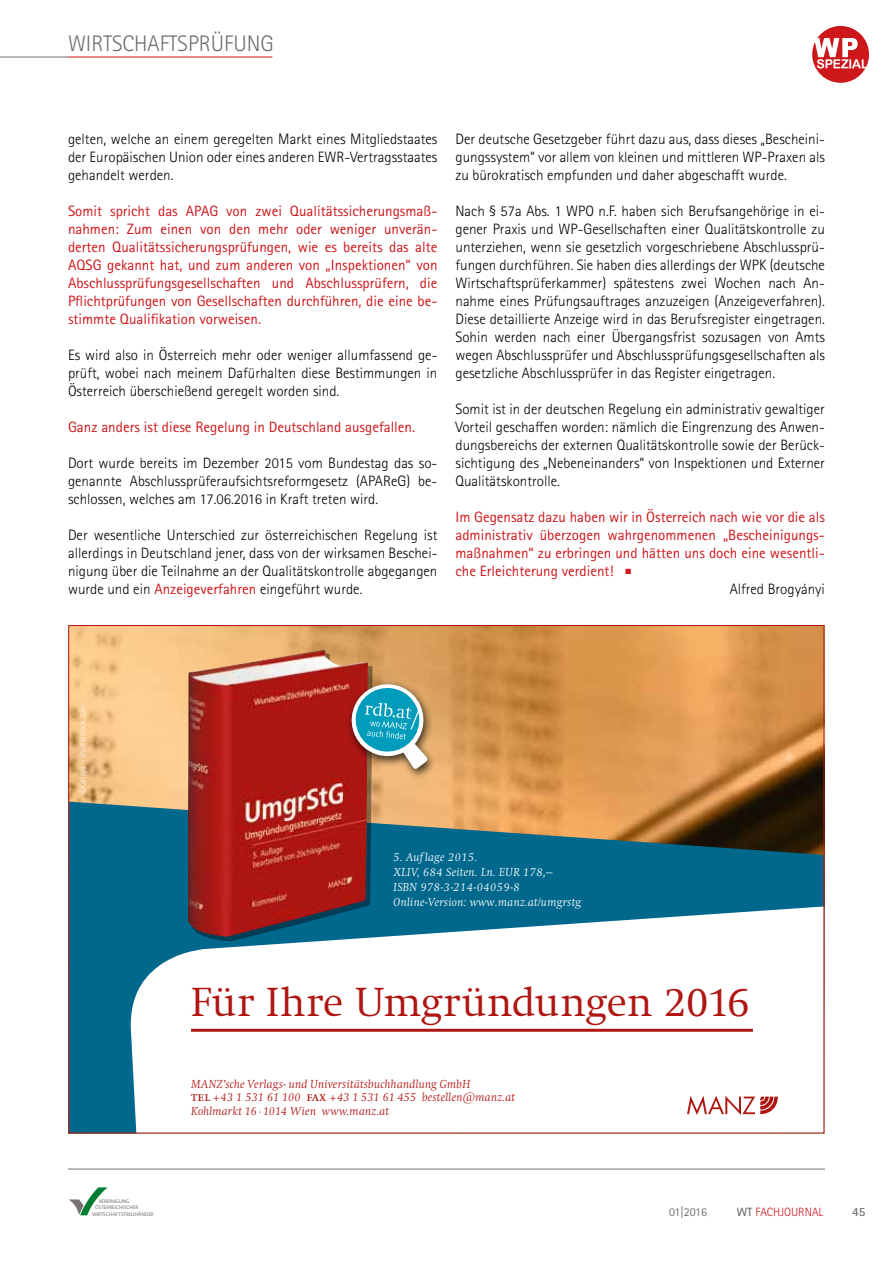
<style>
.page{position:relative;width:893px;height:1263px;background:#fff}
.page>*{position:absolute;margin:0;border:0;box-sizing:border-box;transform-origin:0 0}
.t1{font:300 41.55px "Swift LT Pro";letter-spacing:.005em;color:#af1612}
.t2{font:300 22.5px "Rotis Sans Serif Std";color:#706f6f}
.t3{font:300 15px/18px "Rotis Sans Serif Std";color:#000;text-align:justify}
.t4{font:15px/18px "Rotis Sans Serif Std";color:#cd171a;text-align:justify}
.t5{font:700 12.45px "Rotis Sans Serif Std";color:#706f6f}
.t6{font:300 12px "Rotis Sans Serif Std";color:#cd171a}
.t7{font:12px "Rotis Sans Serif Std";letter-spacing:-.02em;color:#706f6f}
.t8{font:italic 300 11.85px/13.4px "Swift LT Pro";letter-spacing:.01em;color:#af1612}
.t9{font:italic 300 11.85px/14.9px "Swift LT Pro";letter-spacing:.02em;color:#fff}
.t10{font:300 condensed 8.85px "Frutiger Next LTCE";color:#fff}
.t11{font:5.25px/6.3px "AT Rotis Sans Serif";color:#767376}
.t12{font:5.25px "AT Rotis Sans Serif";color:#706f6f}
.s1{font-weight:400;color:#cd171a}
.s2{font-family:"Swift SC";font-weight:400;font-style:normal;font-size:13.35px}
.s3{font-weight:700;color:#706f6f}
</style>
<div class="page">
<hr style="left:68px;top:1169px;width:757px;height:1px;background:#706f6f">
<svg style="left:812px;top:26px;width:57px;height:57px"></svg>
<svg style="left:68px;top:1187px;width:40px;height:29px"></svg>
<hr style="left:0;top:57px;width:68px;height:1px;background:#706f6f">
<hr style="left:68px;top:57px;width:204px;height:1px;background:#cd171a">
<img style="left:70px;top:627px;width:752px;height:174px">
<svg style="left:70px;top:801px;width:752px;height:330px;fill:#00678d"></svg>
<svg style="left:126px;top:906px;width:696px;height:225px"></svg>
<svg style="left:687px;top:1095px;width:91px;height:20px"></svg>
<hr style="left:191px;top:1029px;width:562px;height:3px;background:#af1612">
<div style="left:192px;top:654px;width:180px;height:287px;background:#000;opacity:.4"></div>
<img style="left:188px;top:649px;width:180px;height:288px">
<div style="left:346px;top:680px;width:91px;height:100px;background:#000;opacity:.75"></div>
<svg style="left:348px;top:681px;width:81px;height:88px"></svg>
<h2 class="t2" style="left:68px;top:30px;width:207px">WIRTSCHAFTSPRÜFUNG</h2>
<p class="t3" style="left:68px;top:130px;width:371px">gelten, welche an einem geregelten Markt eines M itgliedstaates der Europäischen U nion oder eines anderen EWR-Vertragsstaates gehandelt werden.</p>
<p class="t4" style="left:68px;top:202px;width:371px">Somit spricht das APAG von zwei Qualitätssicherungsmaß&shy;nahmen: Zum einen von den mehr oder weniger unverän&shy;derten Qualitätssicherungsprüfungen, wie es bereits das alte AQSG gekannt hat, und zum anderen von „I nspektionen“ von Abschlussprüfungsgesellschaften und Abschlussprüfern, die Pflichtprüfungen von Gesellschaften durchführen, die eine be&shy;stimmte Qualifikation vorweisen.</p>
<p class="t3" style="left:68px;top:346px;width:371px">Es wird also in Österreich mehr oder weniger allumfassend ge&shy;prüft, wobei nach meinem Dafürhalten diese Bestimmungen in Österreich überschießend geregelt worden sind.</p>
<p class="t4" style="left:68px;top:418px;width:349px">Ganz anders ist diese Regelung in Deutschland ausgefallen.</p>
<p class="t3" style="left:68px;top:454px;width:371px">Dort wurde bereits im Dezember 2015 vom Bundestag das so&shy;genannte Abschlussprüferaufsichtsreformgesetz (APAReG) be&shy;schlossen, welches am 17.06.2016 in Kraft treten wird.</p>
<p class="t3" style="left:68px;top:526px;width:371px">Der wesentliche U nterschied zur österreichischen Regelung ist allerdings in Deutschland jener, dass von der wirksamen Beschei&shy;nigung über die Teilnahme an der Qualitätskontrolle abgegangen wurde und ein <span class="s1">Anzeigeverfahren</span> eingeführt wurde.</p>
<p class="t3" style="left:455px;top:130px;width:371px">Der deutsche Gesetzgeber führt dazu aus, dass dieses „Bescheini&shy;gungssystem“ vor allem von kleinen und mittleren WP-Praxen als zu bürokratisch empfunden und daher abgeschafft wurde.</p>
<p class="t3" style="left:455px;top:202px;width:371px">Nach § 57a Abs. 1 WPO n.F. haben sich Berufsangehörige in ei&shy;gener Praxis und WP-Gesellschaften einer Qualitätskontrolle zu unterziehen, wenn sie gesetzlich vorgeschriebene Abschlussprü&shy;fungen durchführen. Sie haben dies allerdings der WPK (deutsche Wirtschaftsprüferkammer) spätestens zwei Wochen nach An&shy;nahme eines Prüfungsauftrages anzuzeigen (Anzeigeverfahren).<br>Diese detaillierte Anzeige wird in das Berufsregister eingetragen.<br>Sohin werden nach einer Übergangsfrist sozusagen von Amts wegen Abschlussprüfer und Abschlussprüfungsgesellschaften als gesetzliche Abschlussprüfer in das Register eingetragen.</p>
<p class="t3" style="left:455px;top:400px;width:371px">Somit ist in der deutschen Regelung ein administrativ gewaltiger Vorteil geschaffen worden: nämlich die Eingrenzung des Anwen&shy;dungsbereichs der externen Qualitätskontrolle sowie der Berück&shy;sichtigung des „Nebeneinanders“ von I nspektionen und Externer Qualitätskontrolle.</p>
<p class="t4" style="left:455px;top:508px;width:371px">I m Gegensatz dazu haben wir in Österreich nach wie vor die als</p>
<p class="t4" style="left:455px;top:526px;width:371px">administrativ überzogen wahrgenommenen „Bescheinigungs-</p>
<p class="t4" style="left:455px;top:544px;width:371px">maßnahmen“ zu erbringen und hätten uns doch eine wesentli-</p>
<p class="t4" style="left:455px;top:562px;width:177px">che Erleichterung verdient! ■</p>
<p class="t3" style="left:730px;top:580px;width:97px">Alfred Brogyányi</p>
<p class="t10" style="left:78px;top:794px;width:91px;rotate:-90deg">©Garsya – shutterstock.com</p>
<p class="t9" style="left:393px;top:850px;width:189px">5. Auf lage 2015.<br>XLIV, 684 Seiten. Ln. EUR 178,–<br>ISBN 978-3-214-04059-8<br>Online-Version: www.manz.at/umgrstg</p>
<h1 class="t1" style="left:191px;top:978px;width:560px">Für Ihre Umgründungen 2016</h1>
<p class="t12" style="left:99px;top:1198px;width:32px">VEREINIGUNG</p>
<p class="t11" style="left:92px;top:1204px;width:63px;text-indent:3px">ÖSTERREICHISCHER<br>WIRTSCHAFTSTREUHÄNDER</p>
<p class="t8" style="left:191px;top:1077px;width:326px">MANZ’sche Verlags- und Universitätsbuchhandlung GmbH<br><span class="s2">tel</span> +43 1 531 61 100 <span class="s2">fax</span> +43 1 531 61 455 bestellen@manz.at<br>Kohlmarkt 16 ∙1014 Wien www.manz.at</p>
<p class="t7" style="left:669px;top:1204px;width:40px">01|2016</p>
<p class="t6" style="left:737px;top:1205px;width:88px"><span class="s3">WT</span> FACHJOURNAL</p>
<p class="t5" style="left:852px;top:1204px;width:15px">45</p>
</div>
